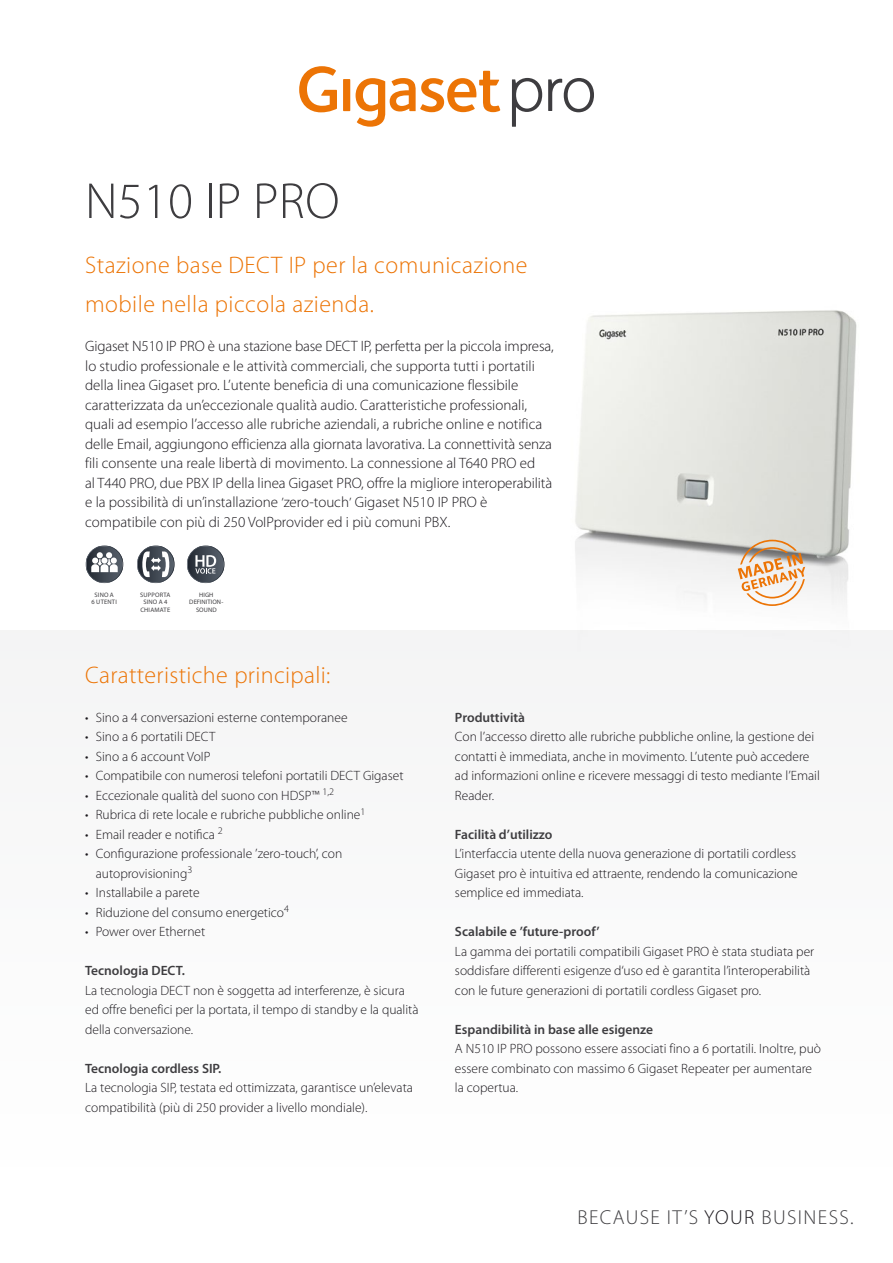
<style>
.page{position:relative;width:893px;height:1263px;background:#fff}
.page>*{position:absolute;margin:0;border:0;box-sizing:border-box;transform-origin:0 0}
.t1{font:300 51px "Myriad Pro";letter-spacing:.005em;color:#3e3d40}
.t2{font:300 24px/39px "Myriad Pro";letter-spacing:.02em;color:#ec7405}
.t3{font:300 20.25px "Myriad Pro";letter-spacing:.07em;color:#3e3d40}
.t4{font:300 15px/19.5px "Myriad Pro";color:#1a171c}
.t5{font:300 13.5px/19.5px "Myriad Pro";color:#1a171c}
.t6{font:600 13.5px "Myriad Pro";color:#3e3d40}
.t7{font:6.45px/7.6px "Myriad Pro";letter-spacing:.02em;color:#3e3d40;text-align:center}
.s1{font-size:13.5px}
.s2{color:#1a171c}
</style>
<div class="page">
<div style="left:0;top:630px;width:893px;height:633px;background:#fafafa"></div>
<svg style="left:512px;top:78px;width:30px;height:49px"></svg>
<svg style="left:548px;top:78px;width:46px;height:34px"></svg>
<svg style="left:299px;top:66px;width:201px;height:61px"></svg>
<img style="left:575px;top:311px;width:281px;height:247px">
<svg style="left:86px;top:545px;width:37px;height:38px"></svg>
<svg style="left:137px;top:545px;width:38px;height:38px"></svg>
<svg style="left:187px;top:545px;width:38px;height:38px"></svg>
<svg style="left:738px;top:540px;width:67px;height:66px"></svg>
<h1 class="t1" style="left:85px;top:170px;width:256px">N510 IP PRO</h1>
<h2 class="t2" style="left:85px;top:245px;width:444px">Stazione base DECT IP per la comunicazione mobile nella piccola azienda.</h2>
<p class="t4" style="left:85px;top:336px;width:470px">Gigaset N510 IP PRO è una stazione base DECT IP, perfetta per la piccola impresa, lo studio professionale e le attività commerciali, che supporta tutti i portatili della linea Gigaset pro. L’utente beneficia di una comunicazione flessibile caratterizzata da un’eccezionale qualità audio. Caratteristiche professionali, quali ad esempio l’accesso alle rubriche aziendali, a rubriche online e notifica delle Email, aggiungono efficienza alla giornata lavorativa. La connettività senza fili consente una reale libertà di movimento. La connessione al T640 PRO ed<br>al T440 PRO, due PBX IP della linea Gigaset PRO, offre la migliore interoperabilità e la possibilità di un’installazione <span class="s1">’</span>zero-touch<span class="s1">’</span> Gigaset N510 IP PRO è compatibile con più di 250 VoIPprovider ed i più comuni PBX.</p>
<p class="t7" style="left:92px;top:591px;width:27px">SINO A<br>6 UTENTI</p>
<p class="t7" style="left:140px;top:591px;width:32px">SUPPORTA<br>SINO A 4<br>CHIAMATE</p>
<p class="t7" style="left:189px;top:591px;width:36px">HIGH<br>DEFINITION-<br>SOUND</p>
<h2 class="t2" style="left:85px;top:655px;width:247px">Caratteristiche principali:</h2>
<p class="t5" style="left:85px;top:707px;width:264px">• Sino a 4 conversazioni esterne contemporanee</p>
<p class="t5" style="left:85px;top:727px;width:132px">• Sino a 6 portatili DECT</p>
<p class="t5" style="left:85px;top:746px;width:127px">• Sino a 6 account VoIP</p>
<p class="t5" style="left:85px;top:766px;width:320px">• Compatibile con numerosi telefoni portatili DECT Gigaset</p>
<p class="t5" style="left:85px;top:785px;width:251px">• Eccezionale qualità del suono con HDSP™ <sup>1,2</sup></p>
<p class="t5" style="left:85px;top:805px;width:282px">• Rubrica di rete locale e rubriche pubbliche online<sup>1</sup></p>
<p class="t5" style="left:85px;top:824px;width:139px">• Email reader e notifica <sup>2</sup></p>
<p class="t5" style="left:96px;top:844px;width:248px;text-indent:-11px">• Configurazione professionale ’zero-touch’, con autoprovisioning<sup>3</sup></p>
<p class="t5" style="left:85px;top:883px;width:116px">• Installabile a parete</p>
<p class="t5" style="left:85px;top:902px;width:205px">• Riduzione del consumo energetico<sup>4</sup></p>
<p class="t5" style="left:85px;top:922px;width:122px">• Power over Ethernet</p>
<p class="t6" style="left:85px;top:962px;width:101px">Tecnologia DECT.</p>
<p class="t5" style="left:85px;top:980px;width:335px">La tecnologia DECT non è soggetta ad interferenze, è sicura ed offre benefici per la portata, il tempo di standby e la qualità della conversazione.</p>
<p class="t6" style="left:85px;top:1059px;width:138px">Tecnologia cordless SIP.</p>
<p class="t5" style="left:85px;top:1078px;width:329px">La tecnologia SIP, testata ed ottimizzata, garantisce un’elevata compatibilità (più di 250 provider a livello mondiale).</p>
<p class="t6" style="left:455px;top:708px;width:72px">Produttività</p>
<p class="t5" style="left:455px;top:727px;width:366px">Con l’accesso diretto alle rubriche pubbliche online, la gestione dei contatti è immediata, anche in movimento. L’utente può accedere ad informazioni online e ricevere messaggi di testo mediante l’Email Reader.</p>
<p class="t6" style="left:455px;top:825px;width:99px">Facilità d’utilizzo</p>
<p class="t5" style="left:455px;top:844px;width:344px">L’interfaccia utente della nuova generazione di portatili cordless<br>Gigaset pro è intuitiva ed attraente, rendendo la comunicazione semplice ed immediata.</p>
<p class="t6" style="left:455px;top:923px;width:146px">Scalabile e ’future-proof’</p>
<p class="t5" style="left:455px;top:941px;width:361px">La gamma dei portatili compatibili Gigaset PRO è stata studiata per soddisfare differenti esigenze d‘uso ed è garantita l’interoperabilità con le future generazioni di portatili cordless Gigaset pro.</p>
<p class="t6" style="left:455px;top:1020px;width:200px">Espandibilità in base alle esigenze</p>
<p class="t5" style="left:455px;top:1039px;width:368px">A N510 IP PRO possono essere associati fino a 6 portatili. Inoltre, può essere combinato con massimo 6 Gigaset Repeater per aumentare la copertua.</p>
<h3 class="t3" style="left:577px;top:1204px;width:278px">BECAUSE IT’S <span class="s2">YOUR</span> BUSINESS.</h3>
</div>
